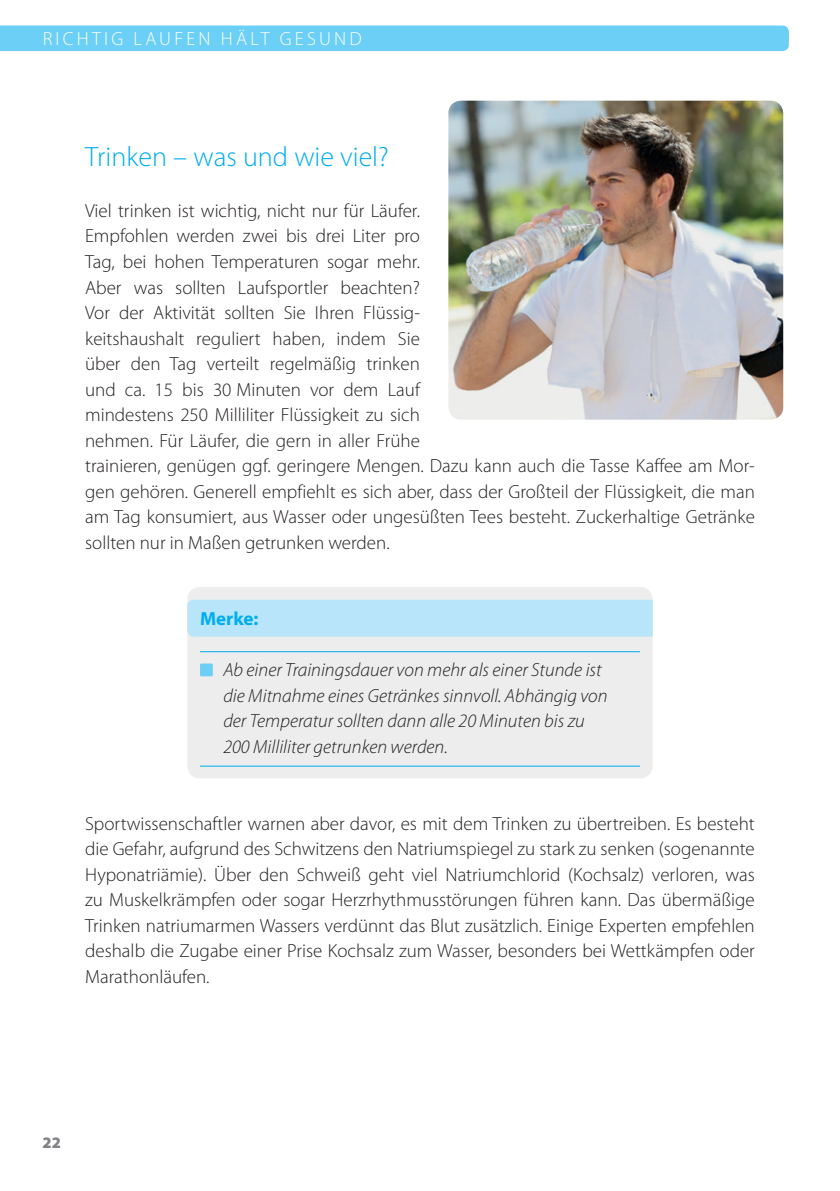
<style>
.page{position:relative;width:840px;height:1191px;background:#fff}
.page>*{position:absolute;margin:0;border:0;box-sizing:border-box;transform-origin:0 0}
.t1{font:300 28px "Myriad Pro";color:#00aeef}
.t2{font:300 19px/25.6px "Myriad Pro";color:#231f20}
.t3{font:italic 300 19px/25.6px "Myriad Pro";color:#231f20}
.t4{font:300 19px "Myriad Pro";letter-spacing:.17em;color:#fff}
.t5{font:700 19px "Myriad Pro";color:#00aeef}
.t6{font:900 16px "Myriad Pro";color:#808285}
</style>
<div class="page">
<div style="left:0;top:26px;width:788px;height:25px;background:#6bcff6"></div>
<div style="left:187px;top:587px;width:465px;height:191px;background:#ecedec;border-radius:13px"></div>
<div style="left:187px;top:600px;width:465px;height:36px;background:#b9e5fa"></div>
<hr style="left:200px;top:651px;width:439px;height:1px;background:#00aeef">
<hr style="left:200px;top:765px;width:439px;height:1px;background:#00aeef">
<div style="left:200px;top:663px;width:13px;height:13px;background:#6bcff6"></div>
<img style="left:448px;top:101px;width:334px;height:319px">
<p class="t4" style="left:43px;top:29px;width:320px">RICHTIG LAUFEN HÄLT GESUND</p>
<h1 class="t1" style="left:85px;top:141px;width:305px">Trinken – was und wie viel?</h1>
<p class="t2" style="left:85px;top:198px;width:671px">Viel trinken ist wichtig, nicht nur für Läufer.<br>Empfohlen werden zwei bis drei Liter pro<br>Tag, bei hohen Temperaturen sogar mehr.<br>Aber was sollten Laufsportler beachten?<br>Vor der Aktivität sollten Sie Ihren Flüssig-<br>keitshaushalt reguliert haben, indem Sie<br>über den Tag verteilt regelmäßig trinken<br>und ca. 15 bis 30 Minuten vor dem Lauf<br>mindestens 250 Milliliter Flüssigkeit zu sich<br>nehmen. Für Läufer, die gern in aller Frühe<br>trainieren, genügen ggf. geringere Mengen. Dazu kann auch die Tasse Kaffee am Mor&shy;gen gehören. Generell empfiehlt es sich aber, dass der Großteil der Flüssigkeit, die man am Tag konsumiert, aus Wasser oder ungesüßten Tees besteht. Zuckerhaltige Getränke sollten nur in Maßen getrunken werden.</p>
<p class="t5" style="left:200px;top:608px;width:60px">Merke:</p>
<p class="t3" style="left:223px;top:657px;width:385px">Ab einer Trainingsdauer von mehr als einer Stunde ist die Mitnahme eines Getränkes sinnvoll. Abhängig von der Temperatur sollten dann alle 20 Minuten bis zu 200 Milliliter getrunken werden.</p>
<p class="t2" style="left:85px;top:810px;width:671px;text-align:justify">Sportwissenschaftler warnen aber davor, es mit dem Trinken zu übertreiben. Es besteht die Gefahr, aufgrund des Schwitzens den Natriumspiegel zu stark zu senken (sogenannte Hyponatriämie). Über den Schweiß geht viel Natriumchlorid (Kochsalz) verloren, was zu Muskelkrämpfen oder sogar Herzrhythmusstörungen führen kann. Das übermäßige Trinken natriumarmen Wassers verdünnt das Blut zusätzlich. Einige Experten empfehlen deshalb die Zugabe einer Prise Kochsalz zum Wasser, besonders bei Wettkämpfen oder Marathonläufen.</p>
<p class="t6" style="left:43px;top:1134px;width:20px">22</p>
</div>
